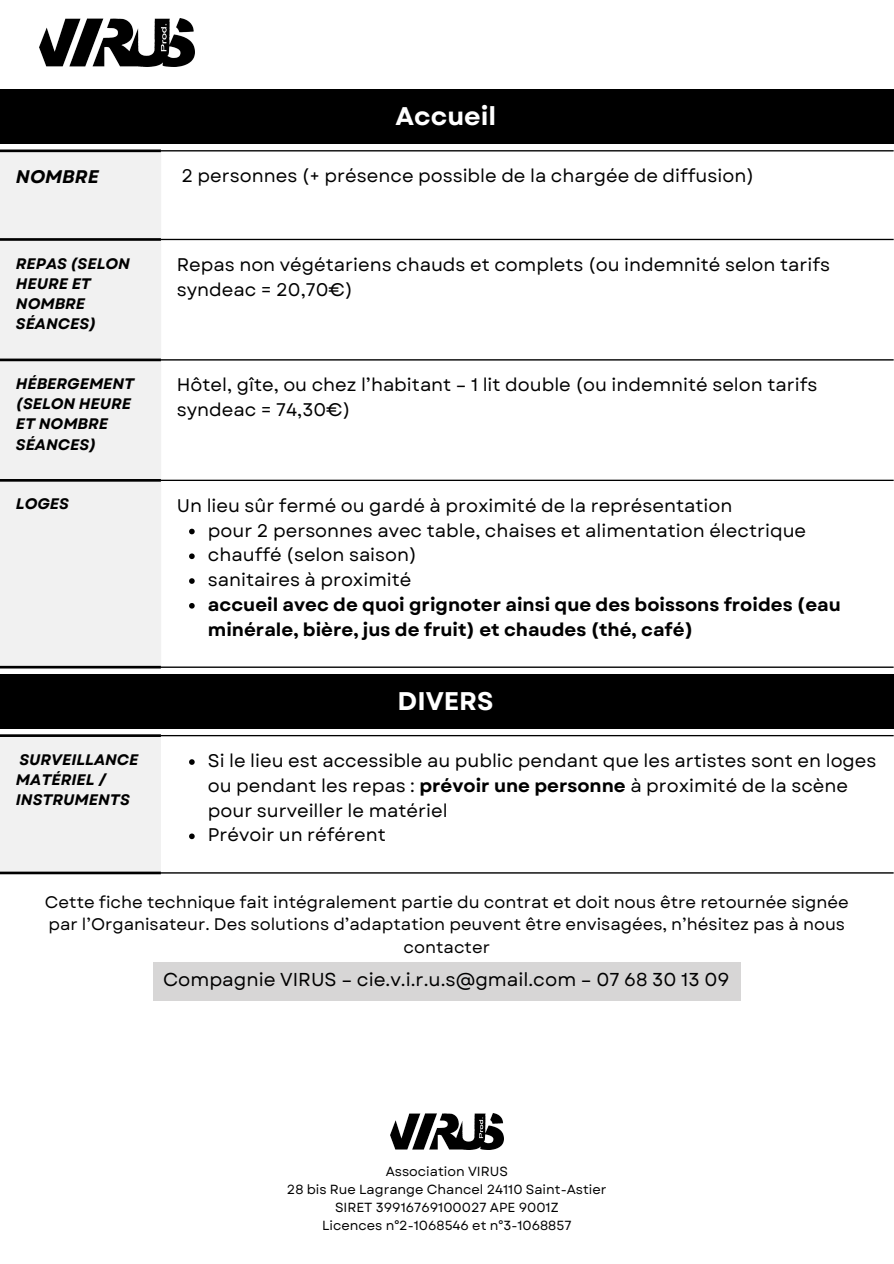
<style>
.page{position:relative;width:894px;height:1264px;background:#fff}
.page>*{position:absolute;margin:0;border:0;box-sizing:border-box;transform-origin:0 0}
.t1{font:700 25.5px "Garet";color:#fff}
.t2{font:18.6px "Garet";color:#000}
.t3{font:18.3px/24.8px "Garet";color:#000}
.t4{font:700 18.3px/24.8px "Garet";color:#000}
.t5{font:italic 700 18.3px "Garet";color:#000}
.t6{font:16.8px/22.5px "Garet";color:#000;text-align:center}
.t7{font:italic 700 15.3px/20.2px "Garet";color:#000}
.t8{font:13.2px "Garet";color:#000}
.s1{font-weight:700}
</style>
<div class="page">
<img style="left:39px;top:18px;width:155px;height:48px">
<div style="left:0;top:674px;width:893px;height:54px;background:#000"></div>
<div style="left:0;top:735px;width:161px;height:138px;background:#f1f1f1"></div>
<svg style="left:189px;top:759px;width:6px;height:5px"></svg>
<svg style="left:189px;top:833px;width:6px;height:6px"></svg>
<hr style="left:161px;top:735px;width:732px;height:1px;background:#000">
<hr style="left:161px;top:872px;width:732px;height:1px;background:#000">
<hr style="left:0;top:734px;width:161px;height:3px;background:#000">
<hr style="left:0;top:871px;width:161px;height:3px;background:#000">
<div style="left:0;top:89px;width:893px;height:55px;background:#000"></div>
<div style="left:0;top:152px;width:161px;height:514px;background:#f1f1f1"></div>
<svg style="left:189px;top:528px;width:6px;height:6px"></svg>
<svg style="left:189px;top:553px;width:6px;height:6px"></svg>
<svg style="left:189px;top:578px;width:6px;height:6px"></svg>
<svg style="left:189px;top:603px;width:6px;height:5px"></svg>
<hr style="left:161px;top:150px;width:732px;height:1px;background:#000">
<hr style="left:161px;top:239px;width:732px;height:1px;background:#000">
<hr style="left:161px;top:359px;width:732px;height:1px;background:#000">
<hr style="left:161px;top:479px;width:732px;height:2px;background:#000">
<hr style="left:161px;top:666px;width:732px;height:2px;background:#000">
<hr style="left:0;top:149px;width:161px;height:3px;background:#000">
<hr style="left:0;top:238px;width:161px;height:3px;background:#000">
<hr style="left:0;top:358px;width:161px;height:3px;background:#000">
<hr style="left:0;top:479px;width:161px;height:2px;background:#000">
<hr style="left:0;top:666px;width:161px;height:2px;background:#000">
<div style="left:153px;top:962px;width:587px;height:38px;background:#d7d6d6"></div>
<img style="left:390px;top:1113px;width:113px;height:36px">
<p class="t1" style="left:395px;top:98px;width:102px">Accueil</p>
<p class="t5" style="left:16px;top:163px;width:84px">NOMBRE</p>
<p class="t3" style="left:181px;top:164px;width:574px">2 personnes (+ présence possible de la chargée de diffusion)</p>
<p class="t7" style="left:16px;top:253px;width:115px">REPAS (SELON<br>HEURE ET<br>NOMBRE<br>SÉANCES)</p>
<p class="t3" style="left:177px;top:252px;width:654px">Repas non végétariens chauds et complets (ou indemnité selon tarifs syndeac = 20,70€)</p>
<p class="t7" style="left:16px;top:373px;width:120px">HÉBERGEMENT (SELON HEURE<br>ET NOMBRE<br>SÉANCES)</p>
<p class="t3" style="left:177px;top:373px;width:641px">Hôtel, gîte, ou chez l’habitant – 1 lit double (ou indemnité selon tarifs syndeac = 74,30€)</p>
<p class="t7" style="left:16px;top:494px;width:54px">LOGES</p>
<p class="t3" style="left:177px;top:493px;width:557px">Un lieu sûr fermé ou gardé à proximité de la représentation</p>
<p class="t3" style="left:208px;top:518px;width:599px">pour 2 personnes avec table, chaises et alimentation électrique</p>
<p class="t3" style="left:208px;top:542px;width:210px">chauffé (selon saison)</p>
<h1 class="t3" style="left:208px;top:567px;width:205px">sanitaires à proximité</h1>
<p class="t4" style="left:208px;top:592px;width:634px">accueil avec de quoi grignoter ainsi que des boissons froides (eau minérale, bière, jus de fruit) et chaudes (thé, café)</p>
<p class="t1" style="left:397px;top:682px;width:97px">DIVERS</p>
<p class="t7" style="left:16px;top:749px;width:124px">SURVEILLANCE<br>MATÉRIEL /<br>INSTRUMENTS</p>
<h2 class="t3" style="left:208px;top:748px;width:670px">Si le lieu est accessible au public pendant que les artistes sont en loges ou pendant les repas : <span class="s1">prévoir une personne</span> à proximité de la scène pour surveiller le matériel</h2>
<p class="t3" style="left:208px;top:822px;width:179px">Prévoir un référent</p>
<p class="t6" style="left:45px;top:890px;width:804px">Cette fiche technique fait intégralement partie du contrat et doit nous être retournée signée par l’Organisateur. Des solutions d’adaptation peuvent être envisagées, n’hésitez pas à nous contacter</p>
<h4 class="t2" style="left:163px;top:966px;width:567px">Compagnie VIRUS – cie.v.i.r.u.s@gmail.com – 07 68 30 13 09</h4>
<h3 class="t8" style="left:385px;top:1161px;width:124px">Association VIRUS</h3>
<p class="t8" style="left:287px;top:1179px;width:321px">28 bis Rue Lagrange Chancel 24110 Saint-Astier</p>
<p class="t8" style="left:335px;top:1197px;width:225px">SIRET 39916769100027 APE 9001Z</p>
<p class="t8" style="left:322px;top:1215px;width:251px">Licences n°2-1068546 et n°3-1068857</p>
</div>
